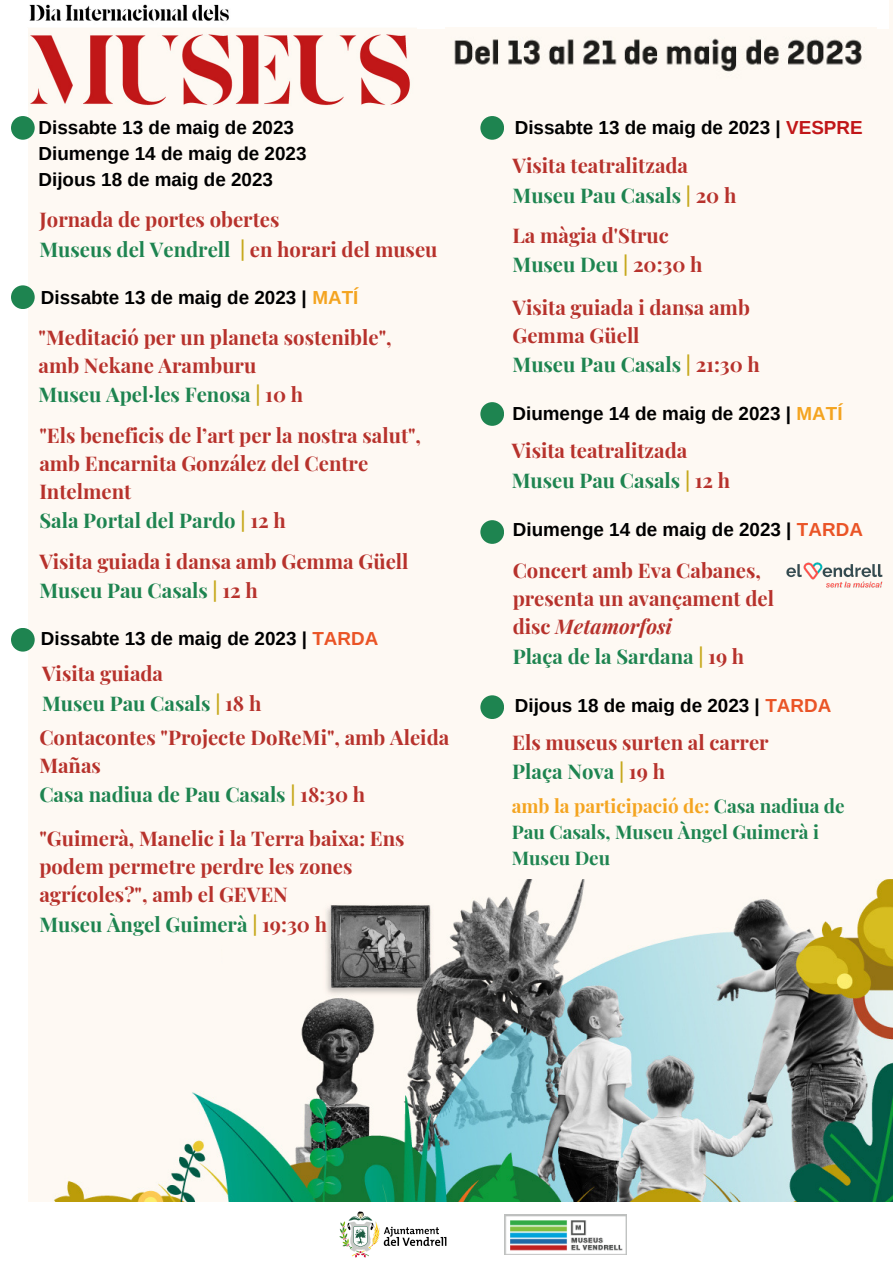
<style>
.page{position:relative;width:893px;height:1263px;background:#fef9f3}
.page>*{position:absolute;margin:0;border:0;box-sizing:border-box;transform-origin:0 0}
.t1{font:700 20.25px/28.2px "Playfair Display";color:#b7322c}
.t2{font:700 20.25px "Playfair Display";color:#1e8450}
.t3{font:700 18.83px "Arimo";color:#000}
.t4{font:700 18.83px/25.9px "Playfair Display";color:#1e8450}
.s1{color:#c6a81b}
.s2{color:#b7322c}
.s3{color:#f4a420}
.s4{color:#ea5426}
.s5{color:#c11618}
.s6{font-style:italic}
</style>
<div class="page">
<img style="left:27px;top:0;width:390px;height:113px">
<div style="left:417px;top:0;width:472px;height:28px;background:#fff"></div>
<div style="left:0;top:0;width:27px;height:28px;background:#fff"></div>
<img style="left:454px;top:38px;width:408px;height:34px">
<img style="left:27px;top:880px;width:866px;height:322px">
<div style="left:0;top:797px;width:220px;height:268px;background:#fef9f3"></div>
<div style="left:0;top:28px;width:27px;height:1235px;background:#fff"></div>
<div style="left:0;top:1202px;width:893px;height:61px;background:#fff"></div>
<img style="left:339px;top:1211px;width:107px;height:46px">
<img style="left:504px;top:1214px;width:123px;height:41px">
<img style="left:786px;top:562px;width:97px;height:26px">
<div style="left:11px;top:116px;width:24px;height:24px;background:#1e8450;border-radius:50%"></div>
<div style="left:11px;top:285px;width:24px;height:24px;background:#1e8450;border-radius:50%"></div>
<div style="left:11px;top:628px;width:24px;height:24px;background:#1e8450;border-radius:50%"></div>
<div style="left:480px;top:402px;width:24px;height:24px;background:#1e8450;border-radius:50%"></div>
<div style="left:480px;top:520px;width:24px;height:24px;background:#1e8450;border-radius:50%"></div>
<div style="left:480px;top:695px;width:24px;height:24px;background:#1e8450;border-radius:50%"></div>
<div style="left:480px;top:116px;width:24px;height:24px;background:#1e8450;border-radius:50%"></div>
<p class="t3" style="left:39px;top:117px;width:257px">Dissabte 13 de maig de 2023</p>
<p class="t3" style="left:39px;top:143px;width:269px">Diumenge 14 de maig de 2023</p>
<p class="t3" style="left:39px;top:169px;width:236px">Dijous 18 de maig de 2023</p>
<p class="t1" style="left:39px;top:205px;width:241px">Jornada de portes obertes</p>
<p class="t2" style="left:39px;top:235px;width:399px">Museus del Vendrell <span class="s1">|</span> <span class="s2">en horari del museu</span></p>
<p class="t3" style="left:41px;top:287px;width:319px">Dissabte 13 de maig de 2023 | <span class="s3">MATÍ</span></p>
<p class="t1" style="left:39px;top:322px;width:355px">"Meditació per un planeta sostenible", amb Nekane Aramburu</p>
<p class="t2" style="left:39px;top:380px;width:266px">Museu Apel·les Fenosa <span class="s1">|</span> <span class="s2">10 h</span></p>
<p class="t1" style="left:39px;top:420px;width:383px">"Els beneficis de l’art per la nostra salut", amb Encarnita González del Centre<br>Intelment</p>
<p class="t2" style="left:39px;top:506px;width:248px">Sala Portal del Pardo <span class="s1">|</span> <span class="s2">12 h</span></p>
<p class="t1" style="left:39px;top:546px;width:371px">Visita guiada i dansa amb Gemma Güell</p>
<p class="t2" style="left:39px;top:576px;width:220px">Museu Pau Casals <span class="s1">|</span> <span class="s2">12 h</span></p>
<p class="t3" style="left:41px;top:628px;width:339px">Dissabte 13 de maig de 2023 | <span class="s4">TARDA</span></p>
<p class="t1" style="left:42px;top:659px;width:123px">Visita guiada</p>
<p class="t2" style="left:42px;top:689px;width:221px">Museu Pau Casals <span class="s1">|</span> <span class="s2">18 h</span></p>
<p class="t1" style="left:39px;top:722px;width:411px">Contacontes "Projecte DoReMi", amb Aleida<br>Mañas</p>
<p class="t2" style="left:39px;top:780px;width:327px">Casa nadiua de Pau Casals <span class="s1">|</span> <span class="s2">18:30 h</span></p>
<p class="t1" style="left:39px;top:823px;width:367px">"Guimerà, Manelic i la Terra baixa: Ens podem permetre perdre les zones agrícoles?", amb el GEVEN</p>
<p class="t2" style="left:39px;top:910px;width:289px">Museu Àngel Guimerà <span class="s1">|</span> <span class="s2">19:30 h</span></p>
<p class="t3" style="left:515px;top:117px;width:349px">Dissabte 13 de maig de 2023 | <span class="s5">VESPRE</span></p>
<p class="t1" style="left:512px;top:151px;width:177px">Visita teatralitzada</p>
<p class="t2" style="left:512px;top:181px;width:225px">Museu Pau Casals <span class="s1">|</span> <span class="s2">20 h</span></p>
<p class="t1" style="left:512px;top:220px;width:158px">La màgia d'Struc</p>
<p class="t2" style="left:512px;top:250px;width:192px">Museu Deu <span class="s1">|</span> <span class="s2">20:30 h</span></p>
<p class="t1" style="left:512px;top:292px;width:239px">Visita guiada i dansa amb<br>Gemma Güell</p>
<p class="t2" style="left:512px;top:350px;width:249px">Museu Pau Casals <span class="s1">|</span> <span class="s2">21:30 h</span></p>
<p class="t3" style="left:512px;top:403px;width:332px">Diumenge 14 de maig de 2023 | <span class="s3">MATÍ</span></p>
<p class="t1" style="left:512px;top:436px;width:177px">Visita teatralitzada</p>
<p class="t2" style="left:512px;top:466px;width:220px">Museu Pau Casals <span class="s1">|</span> <span class="s2">12 h</span></p>
<p class="t3" style="left:513px;top:519px;width:351px">Diumenge 14 de maig de 2023 | <span class="s4">TARDA</span></p>
<p class="t1" style="left:512px;top:555px;width:263px">Concert amb Eva Cabanes, presenta un avançament del disc <span class="s6">Metamorfosi</span></p>
<p class="t2" style="left:512px;top:642px;width:233px">Plaça de la Sardana <span class="s1">|</span> <span class="s2">19 h</span></p>
<p class="t3" style="left:515px;top:695px;width:318px">Dijous 18 de maig de 2023 | <span class="s4">TARDA</span></p>
<p class="t1" style="left:512px;top:727px;width:258px">Els museus surten al carrer</p>
<p class="t2" style="left:512px;top:757px;width:154px">Plaça Nova <span class="s1">|</span> <span class="s2">19 h</span></p>
<p class="t4" style="left:512px;top:792px;width:334px"><span class="s3">amb la participació de:</span> Casa nadiua de<br>Pau Casals, Museu Àngel Guimerà i<br>Museu Deu</p>
</div>
